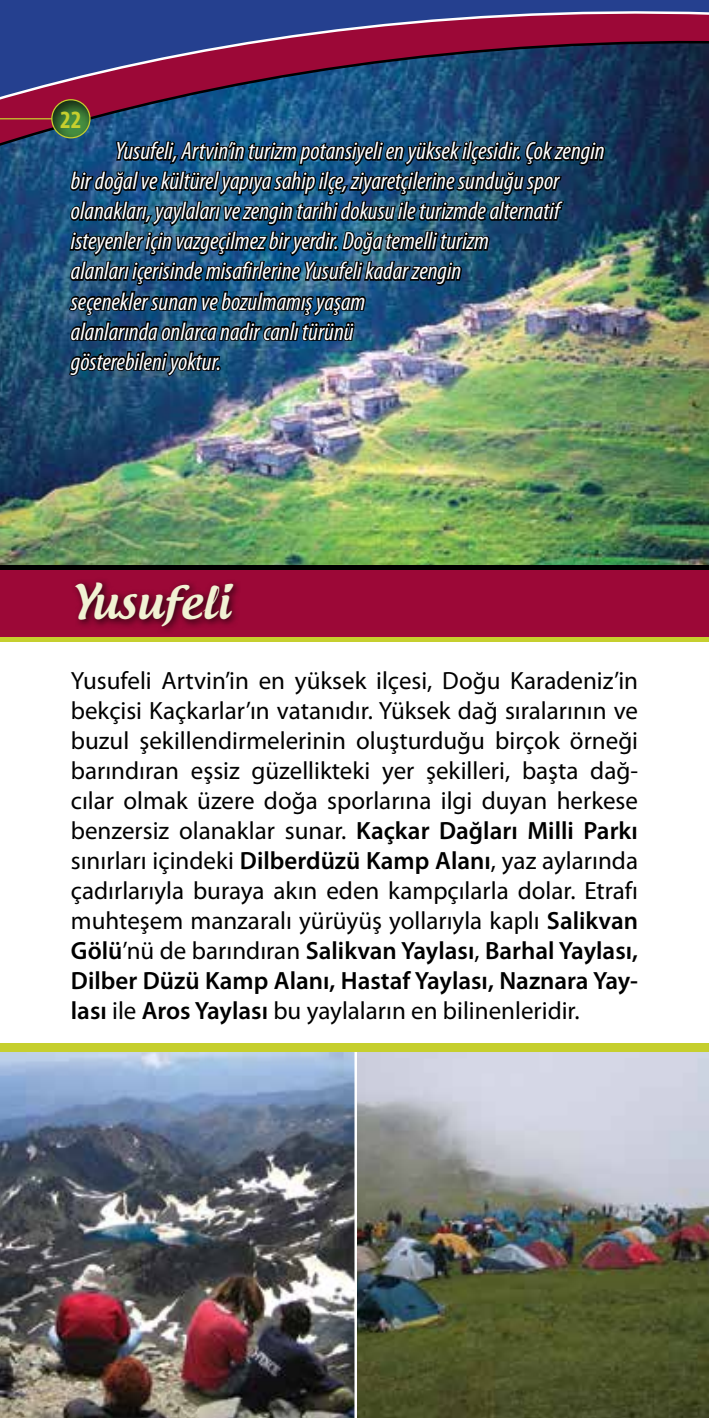
<style>
.page{position:relative;width:709px;height:1418px;background:#fff}
.page>*{position:absolute;margin:0;border:0;box-sizing:border-box;transform-origin:0 0}
.t1{font:500 45px "Androgyne";color:#f1f2d3}
.t2{font:25px/30px "Myriad Pro";color:#000;text-align:justify}
.t3{font:italic condensed 25px/30px "Myriad Pro";color:#fff}
.t4{font:700 condensed 25px "Myriad Pro";color:#c6cf2e}
.s1{font-weight:600}
</style>
<div class="page">
<img style="left:0;top:1051px;width:709px;height:366px">
<img style="left:0;top:442px;width:708px;height:123px">
<div style="left:0;top:575px;width:709px;height:66px;background:linear-gradient(to right,#c6cf2e,#c6cf2e)"></div>
<div style="left:0;top:565px;width:709px;height:66px;background:#000"></div>
<div style="left:0;top:570px;width:709px;height:66px;background:#9c0837"></div>
<div style="left:71px;top:577px;width:171px;height:59px;background:#000;opacity:.75"></div>
<div style="left:0;top:1043px;width:709px;height:8px;background:#c6cf2e"></div>
<hr style="left:708px;top:427px;width:1px;height:214px;background:#c6cf2e">
<hr style="left:354px;top:1051px;width:3px;height:366px;background:#fff">
<img style="left:0;top:372px;width:709px;height:70px">
<img style="left:0;top:0;width:709px;height:372px">
<div style="left:51px;top:97px;width:42px;height:45px;background:#000;opacity:.75"></div>
<div style="left:51px;top:99px;width:40px;height:39px;border:1px solid #c6cf2e;border-radius:50%"></div>
<hr style="left:0;top:118px;width:52px;height:1px;background:#c6cf2e">
<p class="t4" style="left:60px;top:104px;width:23px">22</p>
<p class="t3" style="left:71px;top:136px;width:535px;text-indent:44px">Yusufeli, Artvin’in turizm potansiyeli en yüksek ilçesidir. Çok zengin bir doğal ve kültürel yapıya sahip ilçe, ziyaretçilerine sunduğu spor olanakları, yaylaları ve zengin tarihi dokusu ile turizmde alternatif isteyenler için vazgeçilmez bir yerdir. Doğa temelli turizm<br>alanları içerisinde misafirlerine Yusufeli kadar zengin<br>seçenekler sunan ve bozulmamış yaşam<br>alanlarında onlarca nadir canlı türünü<br>gösterebileni yoktur.</p>
<h1 class="t1" style="left:71px;top:573px;width:161px">Yusufeli</h1>
<p class="t2" style="left:71px;top:665px;width:568px">Yusufeli Artvin’in en yüksek ilçesi, Doğu Karadeniz’in bekçisi Kaçkarlar’ın vatanıdır. Yüksek dağ sıralarının ve buzul şekillendirmelerinin oluşturduğu birçok örneği barındıran eşsiz güzellikteki yer şekilleri, başta dağ&shy;cılar olmak üzere doğa sporlarına ilgi duyan herkese benzersiz olanaklar sunar. <span class="s1">Kaçkar Dağları Milli Parkı </span>sınırları içindeki <span class="s1">Dilberdüzü Kamp Alanı</span>, yaz aylarında çadırlarıyla buraya akın eden kampçılarla dolar. Etrafı muhteşem manzaralı yürüyüş yollarıyla kaplı <span class="s1">Salikvan Gölü</span>’nü de barındıran <span class="s1">Salikvan Yaylası</span>, <span class="s1">Barhal Yaylası, Dilber Düzü Kamp Alanı, Hastaf Yaylası, Naznara Yay&shy;lası</span> ile <span class="s1">Aros Yaylası</span> bu yaylaların en bilinenleridir.</p>
</div>
